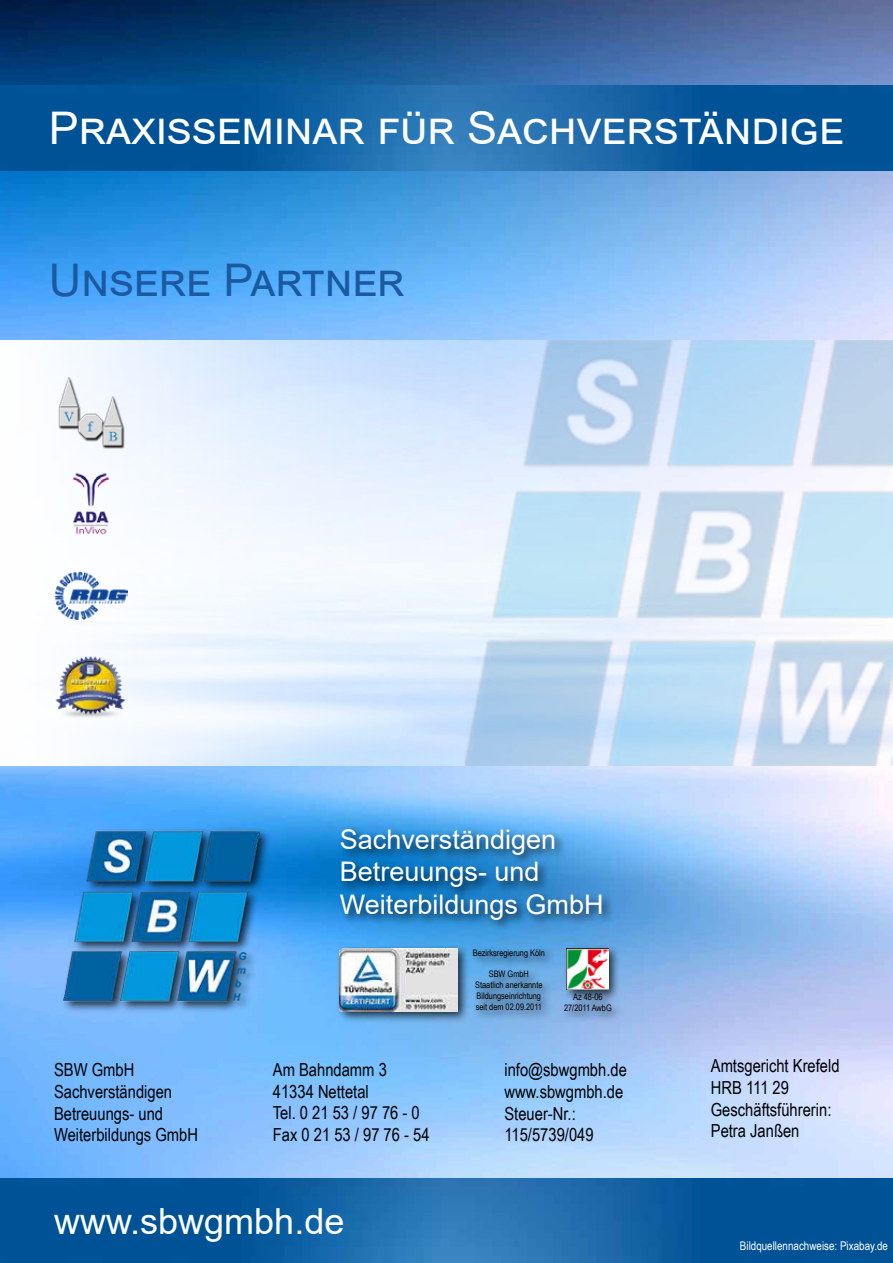
<style>
.page{position:relative;width:893px;height:1263px;background:#fff}
.page>*{position:absolute;margin:0;border:0;box-sizing:border-box;transform-origin:0 0}
.t1{font:45px "Arial";color:#fff}
.t2{font:45px "Arial";color:#1b5aa1}
.t3{font:36px "Arial";color:#fff}
.t4{font:27px/32.4px "Arial";color:#fff}
.t5{font:18px/21.6px "Arial Narrow";color:#000}
.t6{font:12px "Arial Narrow";color:#fff}
.t7{font:9px/10.8px "Arial Narrow";color:#000;text-align:center}
</style>
<div class="page">
<img style="left:0;top:0;width:893px;height:1178px">
<img style="left:0;top:85px;width:893px;height:85px">
<img style="left:0;top:1178px;width:893px;height:85px">
<img style="left:0;top:340px;width:893px;height:425px">
<img style="left:54px;top:375px;width:74px;height:74px">
<img style="left:54px;top:468px;width:74px;height:73px">
<img style="left:54px;top:560px;width:74px;height:70px">
<img style="left:54px;top:649px;width:74px;height:73px">
<div style="left:61px;top:827px;width:210px;height:186px;background:#000;opacity:.75"></div>
<img style="left:64px;top:819px;width:195px;height:195px">
<div style="left:337px;top:825px;width:277px;height:106px;background:#000;opacity:.75"></div>
<div style="left:563px;top:945px;width:58px;height:57px;background:#000;opacity:.75"></div>
<img style="left:567px;top:949px;width:41px;height:41px">
<div style="left:336px;top:945px;width:134px;height:78px;background:#000;opacity:.75"></div>
<img style="left:340px;top:949px;width:117px;height:62px">
<div style="left:470px;top:946px;width:87px;height:76px;background:#000;opacity:.75"></div>
<div style="left:561px;top:990px;width:63px;height:33px;background:#000;opacity:.75"></div>
<h1 class="t1" style="left:49px;top:97px;width:797px">Praxisseminar für Sachverständige</h1>
<h1 class="t2" style="left:49px;top:250px;width:357px">Unsere Partner</h1>
<h3 class="t4" style="left:340px;top:823px;width:265px">Sachverständigen<br>Betreuungs- und<br>Weiterbildungs GmbH</h3>
<p class="t7" style="left:473px;top:947px;width:74px">Bezirksregierung Köln</p>
<p class="t7" style="left:475px;top:968px;width:69px">SBW GmbH<br>Staatlich anerkannte<br>Bildungseinrichtung seit dem 02.09.2011</p>
<p class="t7" style="left:564px;top:991px;width:49px">Az 48-06<br>27/2011 AwbG</p>
<p class="t5" style="left:54px;top:1058px;width:146px">SBW GmbH<br>Sachverständigen<br>Betreuungs- und<br>Weiterbildungs GmbH</p>
<p class="t5" style="left:273px;top:1058px;width:158px">Am Bahndamm 3<br>41334 Nettetal<br>Tel. 0 21 53 / 97 76 - 0<br>Fax 0 21 53 / 97 76 - 54</p>
<p class="t5" style="left:504px;top:1058px;width:124px">info@sbwgmbh.de www.sbwgmbh.de<br>Steuer-Nr.:<br>115/5739/049</p>
<p class="t5" style="left:711px;top:1054px;width:130px">Amtsgericht Krefeld<br>HRB 111 29<br>Geschäftsführerin:<br>Petra Janßen</p>
<h2 class="t3" style="left:54px;top:1196px;width:292px">www.sbwgmbh.de</h2>
<p class="t6" style="left:740px;top:1237px;width:150px">Bildquellennachweise: Pixabay.de</p>
</div>
